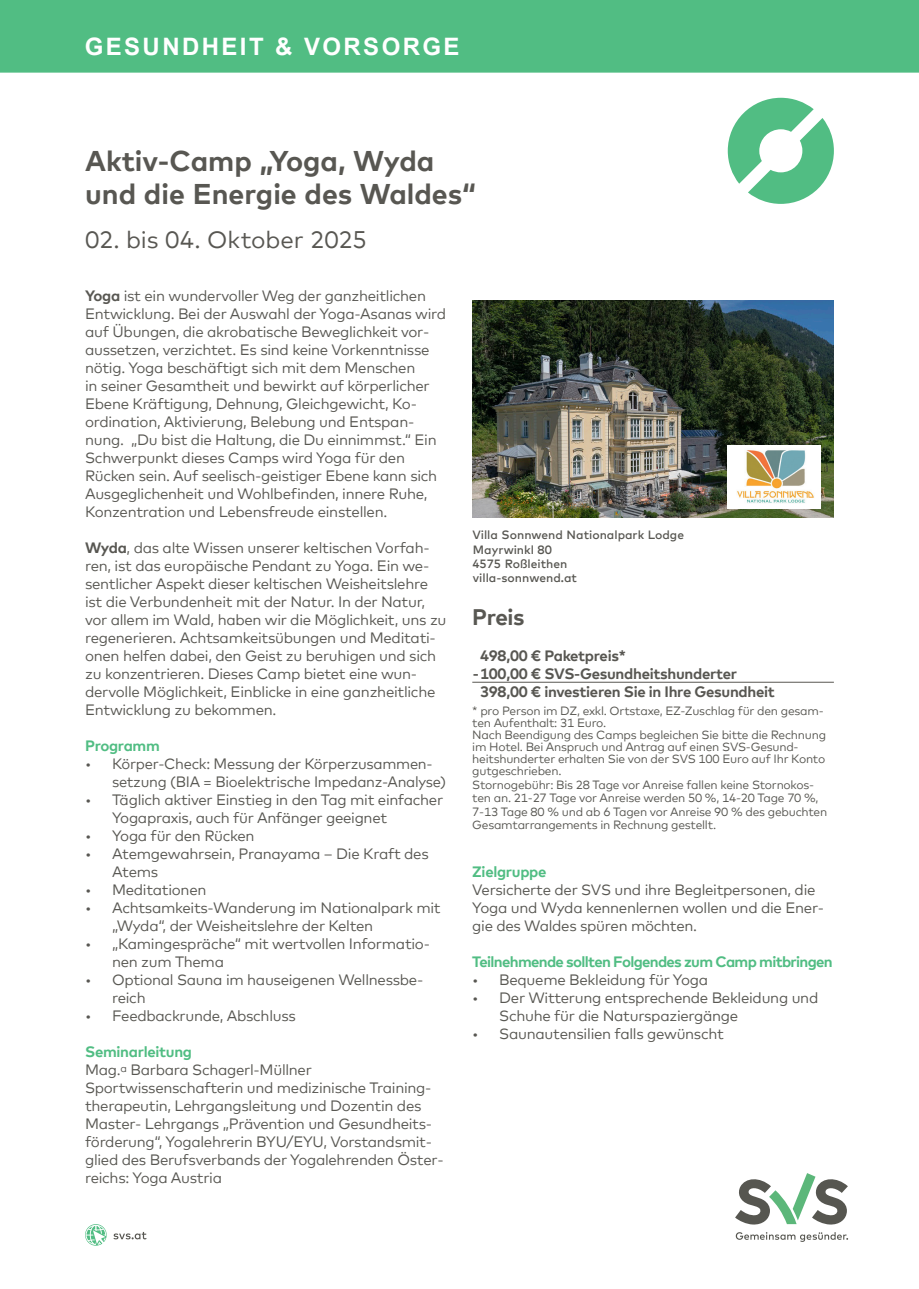
<style>
.page{position:relative;width:919px;height:1289px;background:#fff}
.page>*{position:absolute;margin:0;border:0;box-sizing:border-box;transform-origin:0 0}
.t1{font:700 28.5px/33px "Mark Offc Pro";color:#585752}
.t2{font:24px "Mark Offc Pro";letter-spacing:-.005em;color:#585752}
.t3{font:700 24px "Arial";letter-spacing:.1em;color:#fff}
.t4{font:700 22.5px "Mark Offc Pro";letter-spacing:-.02em;color:#585752}
.t5{font:15px/18px "Mark Offc Pro";letter-spacing:-.02em;color:#585752}
.t6{font:700 15px "Mark Offc Pro";letter-spacing:-.02em;color:#585752}
.t7{font:700 15px "Mark Offc Pro";letter-spacing:-.045em;color:#51bd83}
.t8{font:700 15px "Mark Offc Pro";letter-spacing:-.02em;color:#51bd83}
.t9{font:12px/12px "Mark Offc Pro";letter-spacing:-.02em;color:#585752}
.t10{font:500 12px/14.4px "Mark Offc Pro";color:#585752}
.s1{font-weight:700}
.s2{font-weight:700;color:#51bd83}
</style>
<div class="page">
<svg style="left:85px;top:1224px;width:22px;height:21px"></svg>
<svg style="left:113px;top:1231px;width:34px;height:8px"></svg>
<svg style="left:735px;top:1173px;width:112px;height:51px"></svg>
<svg style="left:735px;top:1232px;width:113px;height:9px"></svg>
<svg style="left:727px;top:98px;width:106px;height:106px"></svg>
<div style="left:1px;top:1px;width:917px;height:71px;background:#51bd83"></div>
<div style="left:0;top:0;width:918px;height:73px;border:2px solid #51bd83"></div>
<hr style="left:472px;top:682px;width:361px;height:1px;background:#585752">
<img style="left:472px;top:300px;width:361px;height:217px">
<div style="left:727px;top:445px;width:93px;height:63px;background:#fff"></div>
<img style="left:737px;top:450px;width:77px;height:53px">
<h2 class="t3" style="left:85px;top:31px;width:376px">GESUNDHEIT &amp; VORSORGE</h2>
<h1 class="t1" style="left:85px;top:142px;width:392px">Aktiv-Camp „Yoga, Wyda und die Energie des Waldes“</h1>
<h2 class="t2" style="left:85px;top:221px;width:283px">02. bis 04. Oktober 2025</h2>
<p class="t5" style="left:85px;top:285px;width:362px"><span class="s1">Yoga</span> ist ein wundervoller Weg der ganzheitlichen Entwicklung. Bei der Auswahl der Yoga-Asanas wird auf Übungen, die akrobatische Beweglichkeit vor&shy;aussetzen, verzichtet. Es sind keine Vorkenntnisse nötig. Yoga beschäftigt sich mit dem Menschen<br>in seiner Gesamtheit und bewirkt auf körperlicher Ebene Kräftigung, Dehnung, Gleichgewicht, Ko&shy;ordination, Aktivierung, Belebung und Entspan&shy;nung. „Du bist die Haltung, die Du einnimmst.“ Ein Schwerpunkt dieses Camps wird Yoga für den Rücken sein. Auf seelisch-geistiger Ebene kann sich Ausgeglichenheit und Wohlbefinden, innere Ruhe, Konzentration und Lebensfreude einstellen.</p>
<p class="t5" style="left:85px;top:537px;width:363px"><span class="s1">Wyda</span>, das alte Wissen unserer keltischen Vorfah&shy;ren, ist das europäische Pendant zu Yoga. Ein we&shy;sentlicher Aspekt dieser keltischen Weisheitslehre ist die Verbundenheit mit der Natur. In der Natur, vor allem im Wald, haben wir die Möglichkeit, uns zu regenerieren. Achtsamkeitsübungen und Meditati&shy;onen helfen dabei, den Geist zu beruhigen und sich zu konzentrieren. Dieses Camp bietet eine wun&shy;dervolle Möglichkeit, Einblicke in eine ganzheitliche Entwicklung zu bekommen.</p>
<p class="t8" style="left:85px;top:734px;width:76px">Programm</p>
<p class="t5" style="left:112px;top:753px;width:335px;text-indent:-27px">• Körper-Check: Messung der Körperzusammen&shy;setzung (BIA = Bioelektrische Impedanz-Analyse)</p>
<p class="t5" style="left:112px;top:789px;width:333px;text-indent:-27px">• Täglich aktiver Einstieg in den Tag mit einfacher<br>Yogapraxis, auch für Anfänger geeignet</p>
<p class="t5" style="left:85px;top:825px;width:171px">• Yoga für den Rücken</p>
<p class="t5" style="left:112px;top:843px;width:318px;text-indent:-27px">• Atemgewahrsein, Pranayama – Die Kraft des<br>Atems</p>
<p class="t5" style="left:85px;top:879px;width:123px">• Meditationen</p>
<p class="t5" style="left:112px;top:897px;width:330px;text-indent:-27px">• Achtsamkeits-Wanderung im Nationalpark mit „Wyda“, der Weisheitslehre der Kelten</p>
<p class="t5" style="left:112px;top:933px;width:319px;text-indent:-27px">• „Kamingespräche“ mit wertvollen Informatio&shy;nen zum Thema</p>
<p class="t5" style="left:112px;top:969px;width:313px;text-indent:-27px">• Optional Sauna im hauseigenen Wellnessbe&shy;reich</p>
<p class="t5" style="left:85px;top:1005px;width:212px">• Feedbackrunde, Abschluss</p>
<p class="t5" style="left:85px;top:1041px;width:360px"><span class="s2">Seminarleitung<br></span>Mag.<sup>a</sup> Barbara Schagerl-Müllner Sportwissenschafterin und medizinische Training&shy;therapeutin, Lehrgangsleitung und Dozentin des Master- Lehrgangs „Prävention und Gesundheits&shy;förderung“, Yogalehrerin BYU/EYU, Vorstandsmit&shy;glied des Berufsverbands der Yogalehrenden Öster&shy;reichs: Yoga Austria</p>
<p class="t10" style="left:472px;top:527px;width:213px">Villa Sonnwend Nationalpark Lodge<br>Mayrwinkl 80<br>4575 Roßleithen<br>villa-sonnwend.at</p>
<h3 class="t4" style="left:472px;top:600px;width:54px">Preis</h3>
<p class="t6" style="left:480px;top:644px;width:147px">498,00 € Paketpreis*</p>
<p class="t6" style="left:473px;top:662px;width:266px">-100,00 € SVS-Gesundheitshunderter</p>
<p class="t6" style="left:480px;top:680px;width:296px">398,00 € investieren Sie in Ihre Gesundheit</p>
<p class="t9" style="left:472px;top:704px;width:355px">* pro Person im DZ, exkl. Ortstaxe, EZ-Zuschlag für den gesam&shy;ten Aufenthalt: 31 Euro.<br>Nach Beendigung des Camps begleichen Sie bitte die Rechnung im Hotel. Bei Anspruch und Antrag auf einen SVS-Gesund&shy;heitshunderter erhalten Sie von der SVS 100 Euro auf Ihr Konto gutgeschrieben.</p>
<p class="t9" style="left:472px;top:776px;width:356px;line-height:13.5px">Stornogebühr: Bis 28 Tage vor Anreise fallen keine Stornokos&shy;ten an. 21-27 Tage vor Anreise werden 50 %, 14-20 Tage 70 %, 7-13 Tage 80 % und ab 6 Tagen vor Anreise 90 % des gebuchten Gesamtarrangements in Rechnung gestellt.</p>
<p class="t8" style="left:472px;top:860px;width:76px">Zielgruppe</p>
<p class="t5" style="left:472px;top:879px;width:353px">Versicherte der SVS und ihre Begleitpersonen, die<br>Yoga und Wyda kennenlernen wollen und die Ener&shy;gie des Waldes spüren möchten.</p>
<p class="t7" style="left:472px;top:950px;width:362px">Teilnehmende sollten Folgendes zum Camp mitbringen</p>
<p class="t5" style="left:472px;top:969px;width:237px">• Bequeme Bekleidung für Yoga</p>
<p class="t5" style="left:499px;top:987px;width:320px;text-indent:-27px">• Der Witterung entsprechende Bekleidung und<br>Schuhe für die Naturspaziergänge</p>
<p class="t5" style="left:472px;top:1023px;width:253px">• Saunautensilien falls gewünscht</p>
</div>
